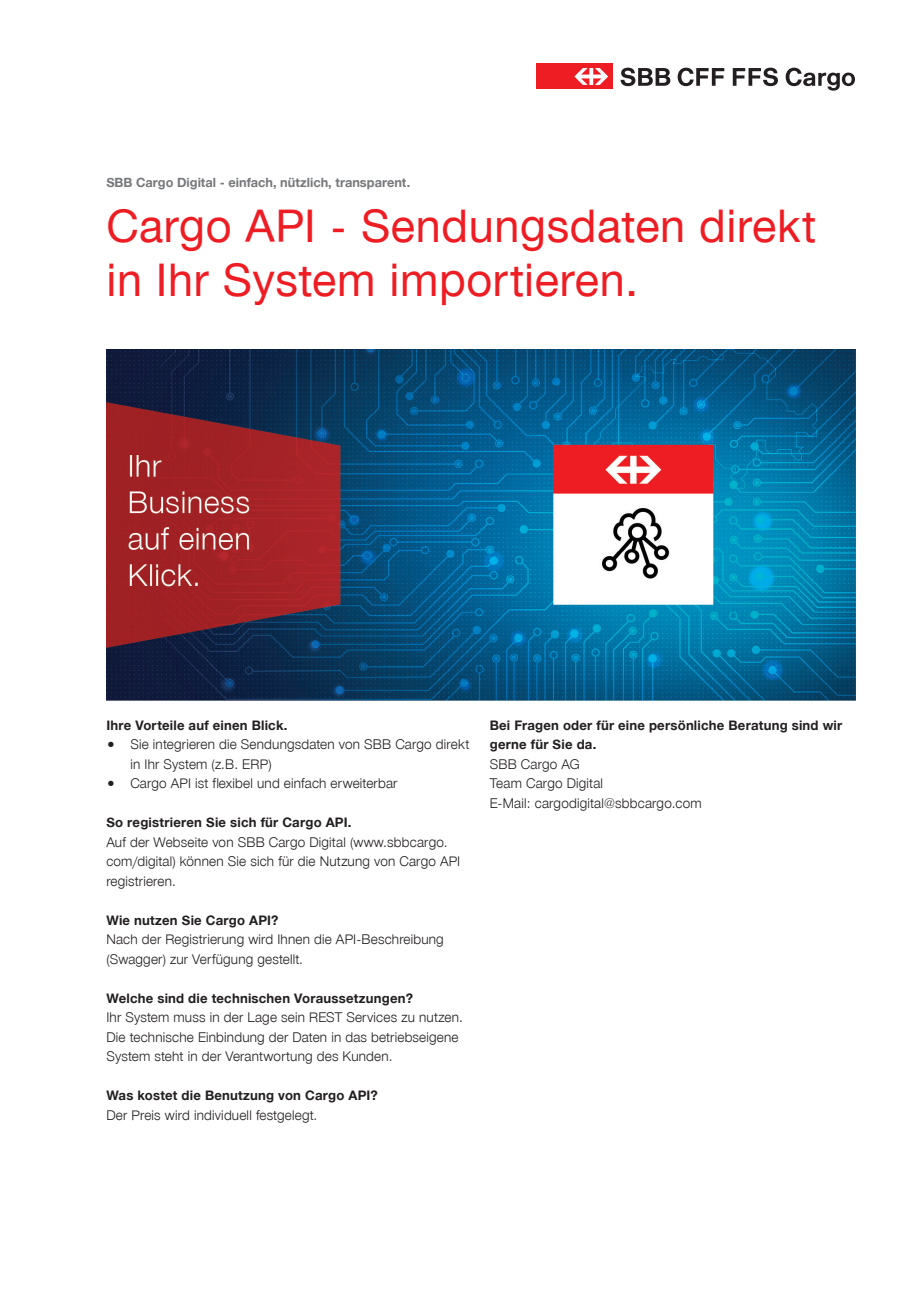
<style>
.page{position:relative;width:919px;height:1289px;background:#fff}
.page>*{position:absolute;margin:0;border:0;box-sizing:border-box;transform-origin:0 0}
.t1{font:45px/54px "SBB";letter-spacing:.015em;color:#ee1d23}
.t2{font:300 13.5px/19.5px "SBB";letter-spacing:.015em;color:#231f20}
.t3{font:700 13.2px/19.5px "SBB";letter-spacing:.015em;color:#231f20}
.t4{font:700 12.75px "SBB";color:#76787b}
.s1{font-size:18px}
</style>
<div class="page">
<svg style="left:620px;top:68px;width:50px;height:18px"></svg>
<svg style="left:677px;top:68px;width:47px;height:18px"></svg>
<svg style="left:732px;top:68px;width:45px;height:18px"></svg>
<div style="left:536px;top:64px;width:76px;height:25px;background:#ee1d23"></div>
<svg style="left:574px;top:68px;width:34px;height:17px"></svg>
<svg style="left:785px;top:68px;width:69px;height:23px"></svg>
<img style="left:106px;top:349px;width:749px;height:351px">
<p class="t4" style="left:106px;top:173px;width:305px">SBB Cargo Digital - einfach, nützlich, transparent.</p>
<h1 class="t1" style="left:106px;top:196px;width:711px">Cargo API - Sendungsdaten direkt in Ihr System importieren.</h1>
<p class="t3" style="left:106px;top:714px;width:183px">Ihre Vorteile auf einen Blick.</p>
<p class="t2" style="left:130px;top:734px;width:340px;text-indent:-24px"><span class="s1">•</span> Sie integrieren die Sendungsdaten von SBB Cargo direkt in Ihr System (z.B. ERP)</p>
<p class="t2" style="left:106px;top:773px;width:293px"><span class="s1">•</span> Cargo API ist flexibel und einfach erweiterbar</p>
<p class="t3" style="left:106px;top:812px;width:247px">So registrieren Sie sich für Cargo API.</p>
<p class="t2" style="left:106px;top:831px;width:355px">Auf der Webseite von SBB Cargo Digital (www.sbbcargo. com/digital) können Sie sich für die Nutzung von Cargo API registrieren.</p>
<p class="t3" style="left:106px;top:909px;width:174px">Wie nutzen Sie Cargo API?</p>
<p class="t2" style="left:106px;top:929px;width:339px">Nach der Registrierung wird Ihnen die API-Beschreibung (Swagger) zur Verfügung gestellt.</p>
<p class="t3" style="left:106px;top:987px;width:308px">Welche sind die technischen Voraussetzungen?</p>
<p class="t2" style="left:106px;top:1007px;width:358px">Ihr System muss in der Lage sein REST Services zu nutzen.<br>Die technische Einbindung der Daten in das betriebseigene<br>System steht in der Verantwortung des Kunden.</p>
<p class="t3" style="left:106px;top:1085px;width:273px">Was kostet die Benutzung von Cargo API?</p>
<p class="t2" style="left:106px;top:1104px;width:212px">Der Preis wird individuell festgelegt.</p>
<p class="t3" style="left:489px;top:714px;width:354px">Bei Fragen oder für eine persönliche Beratung sind wir gerne für Sie da.</p>
<p class="t2" style="left:489px;top:753px;width:213px">SBB Cargo AG<br>Team Cargo Digital<br>E-Mail: cargodigital@sbbcargo.com</p>
</div>
